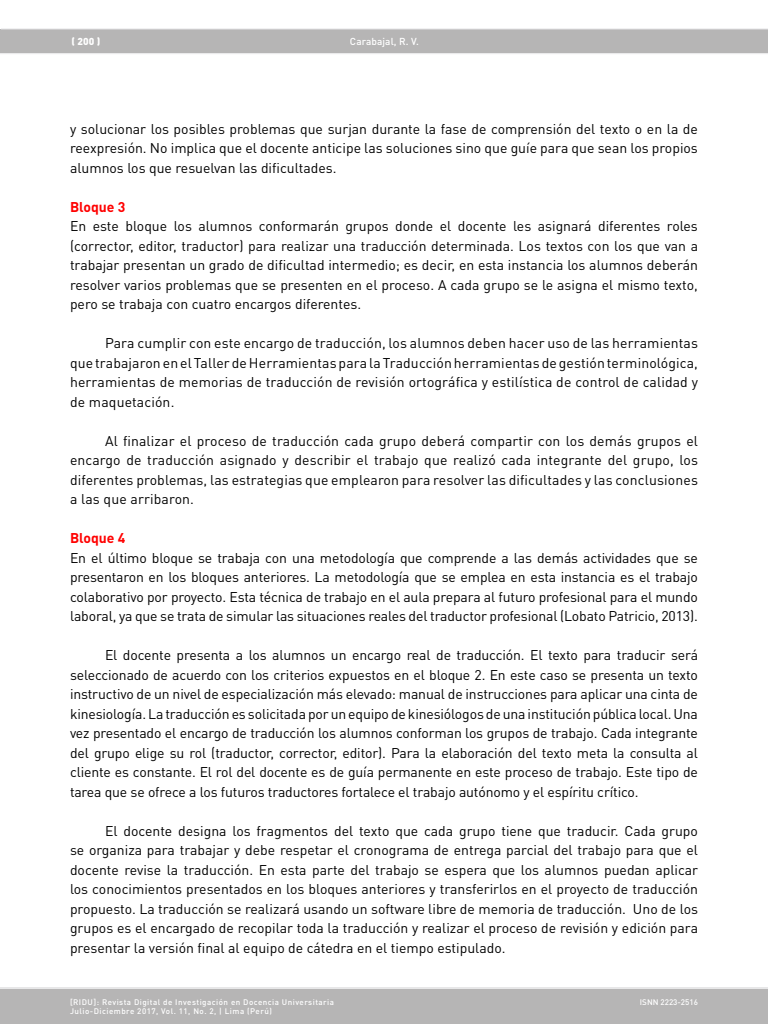
<style>
.page{position:relative;width:768px;height:1024px;background:#fff}
.page>*{position:absolute;margin:0;border:0;box-sizing:border-box;transform-origin:0 0}
.t1{font:14px/19.5px "DIN Pro";color:#000;text-align:justify}
.sub_2{font:700 14px "DIN Pro";color:#f00}
.t2{font:500 10px "DIN Pro";letter-spacing:.01em;color:#fff}
.t3{font:900 10px "DIN Pro";color:#fff}
.t4{font:500 8px/9px "DIN Pro";letter-spacing:.06em;color:#fff}
.t5{font:500 8px "DIN Pro";color:#fff}
</style>
<div class="page">
<div style="left:0;top:29px;width:768px;height:24px;background:#b6b5b5"></div>
<hr style="left:0;top:53px;width:768px;height:1px;background:#e7e7e8">
<hr style="left:1px;top:29px;width:767px;height:1px;background:#e7e7e8">
<div style="left:0;top:988px;width:768px;height:36px;background:#b6b5b5"></div>
<hr style="left:0;top:987px;width:768px;height:2px;background:#e7e7e8">
<p class="t3" style="left:72px;top:35px;width:30px">( 200 )</p>
<p class="t2" style="left:350px;top:35px;width:71px">Carabajal, R. V.</p>
<p class="t1" style="left:70px;top:118px;width:630px">y solucionar los posibles problemas que surjan durante la fase de comprensión del texto o en la de reexpresión. No implica que el docente anticipe las soluciones sino que guíe para que sean los propios alumnos los que resuelvan las dificultades.</p>
<p class="sub_2" style="left:70px;top:197px;width:57px">Bloque 3</p>
<p class="t1" style="left:70px;top:216px;width:630px">En este bloque los alumnos conformarán grupos donde el docente les asignará diferentes roles (corrector, editor, traductor) para realizar una traducción determinada. Los textos con los que van a trabajar presentan un grado de dificultad intermedio; es decir, en esta instancia los alumnos deberán resolver varios problemas que se presenten en el proceso. A cada grupo se le asigna el mismo texto, pero se trabaja con cuatro encargos diferentes.</p>
<p class="t1" style="left:70px;top:333px;width:630px;text-indent:35px">Para cumplir con este encargo de traducción, los alumnos deben hacer uso de las herramientas que trabajaron en el Taller de Herramientas para la Traducción herramientas de gestión terminológica, herramientas de memorias de traducción de revisión ortográfica y estilística de control de calidad y de maquetación.</p>
<p class="t1" style="left:70px;top:430px;width:630px;text-indent:35px">Al finalizar el proceso de traducción cada grupo deberá compartir con los demás grupos el encargo de traducción asignado y describir el trabajo que realizó cada integrante del grupo, los diferentes problemas, las estrategias que emplearon para resolver las dificultades y las conclusiones a las que arribaron.</p>
<p class="sub_2" style="left:70px;top:528px;width:57px">Bloque 4</p>
<p class="t1" style="left:70px;top:547px;width:630px">En el último bloque se trabaja con una metodología que comprende a las demás actividades que se presentaron en los bloques anteriores. La metodología que se emplea en esta instancia es el trabajo colaborativo por proyecto. Esta técnica de trabajo en el aula prepara al futuro profesional para el mundo laboral, ya que se trata de simular las situaciones reales del traductor profesional (Lobato Patricio, 2013).</p>
<p class="t1" style="left:70px;top:645px;width:630px;text-indent:35px">El docente presenta a los alumnos un encargo real de traducción. El texto para traducir será seleccionado de acuerdo con los criterios expuestos en el bloque 2. En este caso se presenta un texto instructivo de un nivel de especialización más elevado: manual de instrucciones para aplicar una cinta de kinesiología. La traducción es solicitada por un equipo de kinesiólogos de una institución pública local. Una vez presentado el encargo de traducción los alumnos conforman los grupos de trabajo. Cada integrante del grupo elige su rol (traductor, corrector, editor). Para la elaboración del texto meta la consulta al cliente es constante. El rol del docente es de guía permanente en este proceso de trabajo. Este tipo de tarea que se ofrece a los futuros traductores fortalece el trabajo autónomo y el espíritu crítico.</p>
<p class="t1" style="left:70px;top:820px;width:630px;text-indent:35px">El docente designa los fragmentos del texto que cada grupo tiene que traducir. Cada grupo se organiza para trabajar y debe respetar el cronograma de entrega parcial del trabajo para que el docente revise la traducción. En esta parte del trabajo se espera que los alumnos puedan aplicar los conocimientos presentados en los bloques anteriores y transferirlos en el proyecto de traducción propuesto. La traducción se realizará usando un software libre de memoria de traducción. Uno de los grupos es el encargado de recopilar toda la traducción y realizar el proceso de revisión y edición para presentar la versión final al equipo de cátedra en el tiempo estipulado.</p>
<p class="t4" style="left:70px;top:997px;width:266px">[RIDU]: Revista Digital de Investigación en Docencia Universitaria<br>Julio-Diciembre 2017, Vol. 11, No. 2, | Lima (Perú)</p>
<p class="t5" style="left:640px;top:997px;width:60px">ISNN 2223-2516</p>
</div>
